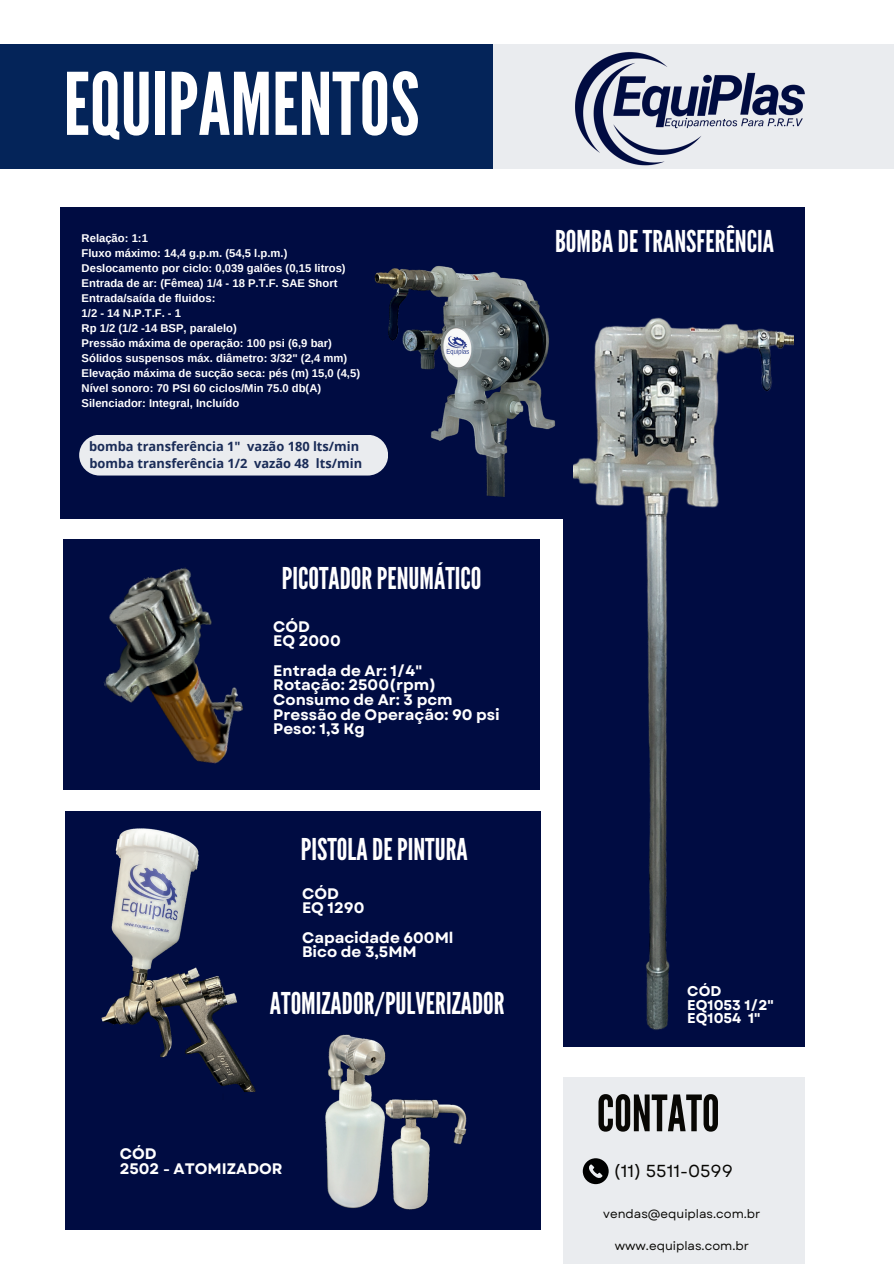
<style>
.page{position:relative;width:894px;height:1264px;background:#fff}
.page>*{position:absolute;margin:0;border:0;box-sizing:border-box;transform-origin:0 0}
.t1{font:85.95px "League Gothic";color:#fff}
.t2{font:49.95px "League Gothic";color:#080704}
.t3{font:30px "League Gothic";color:#fff}
.t4{font:17.4px "Garet";color:#080704}
.t5{font:700 15.3px/14.7px "Garet";color:#fff}
.t6{font:700 14.1px/13.5px "Garet";color:#fff}
.t7{font:700 12.9px/17.4px "Open Sans";color:#192b57}
.t8{font:12px "Garet";color:#080704}
.t9{font:700 11.25px/15px "Arimo";color:#fff}
</style>
<div class="page">
<div style="left:0;top:44px;width:493px;height:124px;background:#042459"></div>
<div style="left:493px;top:44px;width:400px;height:124px;background:#eaecef"></div>
<div style="left:65px;top:811px;width:475px;height:418px;background:#000c42"></div>
<div style="left:562px;top:1077px;width:242px;height:186px;background:#eaecef"></div>
<div style="left:562px;top:207px;width:242px;height:839px;background:#000c42"></div>
<svg style="left:582px;top:1158px;width:26px;height:26px"></svg>
<div style="left:64px;top:539px;width:475px;height:250px;background:#000c42"></div>
<img style="left:104px;top:567px;width:139px;height:197px">
<img style="left:573px;top:317px;width:220px;height:713px">
<div style="left:60px;top:207px;width:510px;height:311px;background:#000c42"></div>
<img style="left:374px;top:265px;width:181px;height:231px">
<div style="left:79px;top:435px;width:309px;height:40px;background:#eaecef;border-radius:20px"></div>
<img style="left:101px;top:828px;width:154px;height:264px">
<img style="left:325px;top:1034px;width:61px;height:173px">
<img style="left:343px;top:1095px;width:124px;height:115px">
<img style="left:568px;top:52px;width:242px;height:117px">
<h1 class="t1" style="left:64px;top:53px;width:357px">EQUIPAMENTOS</h1>
<p class="t9" style="left:82px;top:231px;width:280px">Relação: 1:1<br>Fluxo máximo: 14,4 g.p.m. (54,5 l.p.m.)<br>Deslocamento por ciclo: 0,039 galões (0,15 litros)<br>Entrada de ar: (Fêmea) 1/4 - 18 P.T.F. SAE Short Entrada/saída de fluidos:<br>1/2 - 14 N.P.T.F. - 1<br>Rp 1/2 (1/2 -14 BSP, paralelo)<br>Pressão máxima de operação: 100 psi (6,9 bar)<br>Sólidos suspensos máx. diâmetro: 3/32" (2,4 mm)<br>Elevação máxima de sucção seca: pés (m) 15,0 (4,5)<br>Nível sonoro: 70 PSI 60 ciclos/Min 75.0 db(A)<br>Silenciador: Integral, Incluído</p>
<p class="t7" style="left:89px;top:437px;width:274px">bomba transferência 1" vazão 180 lts/min bomba transferência 1/2 vazão 48 lts/min</p>
<h3 class="t3" style="left:282px;top:560px;width:201px">PICOTADOR PENUMÁTICO</h3>
<h3 class="t5" style="left:273px;top:619px;width:69px">CÓD<br>EQ 2000</h3>
<h3 class="t5" style="left:273px;top:663px;width:228px">Entrada de Ar: 1/4"<br>Rotação: 2500(rpm)<br>Consumo de Ar: 3 pcm<br>Pressão de Operação: 90 psi<br>Peso: 1,3 Kg</h3>
<h3 class="t3" style="left:301px;top:831px;width:168px">PISTOLA DE PINTURA</h3>
<h3 class="t5" style="left:302px;top:886px;width:64px">CÓD<br>EQ 1290</h3>
<h3 class="t5" style="left:302px;top:930px;width:153px">Capacidade 600Ml<br>Bico de 3,5MM</h3>
<h3 class="t3" style="left:270px;top:985px;width:236px">ATOMIZADOR/PULVERIZADOR</h3>
<h3 class="t5" style="left:120px;top:1147px;width:164px">CÓD<br>2502 - ATOMIZADOR</h3>
<h3 class="t3" style="left:555px;top:223px;width:220px">BOMBA DE TRANSFERÊNCIA</h3>
<p class="t6" style="left:687px;top:985px;width:88px">CÓD<br>EQ1053 1/2"<br>EQ1054 1"</p>
<h2 class="t2" style="left:596px;top:1083px;width:124px">CONTATO</h2>
<h3 class="t4" style="left:613px;top:1160px;width:121px">(11) 5511-0599</h3>
<p class="t8" style="left:603px;top:1205px;width:159px">vendas@equiplas.com.br</p>
<p class="t8" style="left:614px;top:1237px;width:136px">www.equiplas.com.br</p>
</div>
